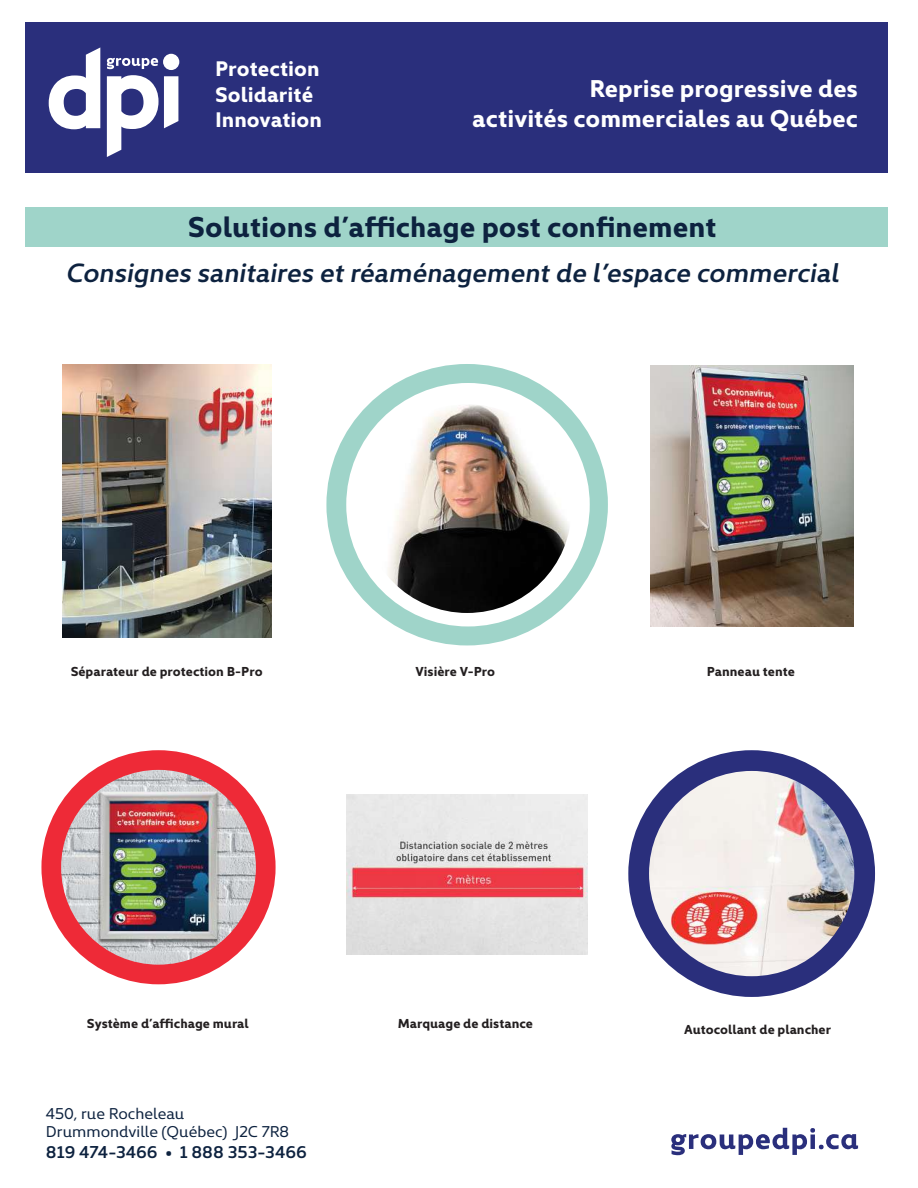
<style>
.page{position:relative;width:918px;height:1188px;background:#fff}
.page>*{position:absolute;margin:0;border:0;box-sizing:border-box;transform-origin:0 0}
.t1{font:700 28.95px "Kyrial Display Pro";color:#0d223f}
.t2{font:italic 600 26.55px "Kyrial Display Pro";color:#0d223f}
.t3{font:700 24.6px/29.4px "Kyrial Display Pro";color:#fff;text-align:right}
.t4{font:700 21.3px/25.5px "Kyrial Display Pro";color:#fff}
.t5{font:600 17.4px "Kyrial Display Pro";color:#0d223f}
.t6{font:15.75px/19px "Kyrial Display Pro";color:#0d223f}
.t7{font:700 13.2px "Kyrial Display Pro";color:#231f20}
</style>
<div class="page">
<img style="left:347px;top:794px;width:241px;height:161px">
<svg style="left:628px;top:750px;width:247px;height:247px"></svg>
<div style="left:25px;top:207px;width:863px;height:40px;background:#9fd4c9"></div>
<svg style="left:671px;top:1128px;width:187px;height:27px"></svg>
<div style="left:25px;top:22px;width:863px;height:151px;background:#2a2f7c"></div>
<svg style="left:49px;top:47px;width:51px;height:82px"></svg>
<svg style="left:107px;top:58px;width:51px;height:11px"></svg>
<svg style="left:107px;top:75px;width:71px;height:82px"></svg>
<div style="left:163px;top:54px;width:16px;height:16px;background:#fff;border-radius:50%"></div>
<img style="left:649px;top:771px;width:205px;height:205px;border-radius:103px">
<svg style="left:41px;top:750px;width:235px;height:234px"></svg>
<img style="left:61px;top:770px;width:195px;height:195px;border-radius:97px">
<img style="left:63px;top:364px;width:209px;height:273px">
<svg style="left:326px;top:364px;width:282px;height:281px"></svg>
<div style="left:346px;top:383px;width:244px;height:243px;background:#fff;border-radius:50%"></div>
<img style="left:363px;top:404px;width:209px;height:209px;border-radius:104px">
<img style="left:650px;top:366px;width:203px;height:260px">
<h3 class="t4" style="left:215px;top:55px;width:108px">Protection<br>Solidarité<br>Innovation</h3>
<h3 class="t3" style="left:472px;top:72px;width:387px">Reprise progressive des<br>activités commerciales au Québec</h3>
<h1 class="t1" style="left:188px;top:206px;width:530px">Solutions d’affichage post confinement</h1>
<h2 class="t2" style="left:66px;top:254px;width:774px">Consignes sanitaires et réaménagement de l’espace commercial</h2>
<p class="t7" style="left:71px;top:662px;width:193px">Séparateur de protection B-Pro</p>
<p class="t7" style="left:415px;top:662px;width:81px">Visière V-Pro</p>
<p class="t7" style="left:707px;top:662px;width:89px">Panneau tente</p>
<p class="t7" style="left:87px;top:1013px;width:163px">Système d’affichage mural</p>
<p class="t7" style="left:398px;top:1013px;width:137px">Marquage de distance</p>
<p class="t6" style="left:46px;top:1103px;width:245px">450, rue Rocheleau<br>Drummondville (Québec) J2C 7R8</p>
<h3 class="t5" style="left:46px;top:1140px;width:262px">819 474-3466 • 1 888 353-3466</h3>
<p class="t7" style="left:684px;top:1019px;width:149px">Autocollant de plancher</p>
</div>
